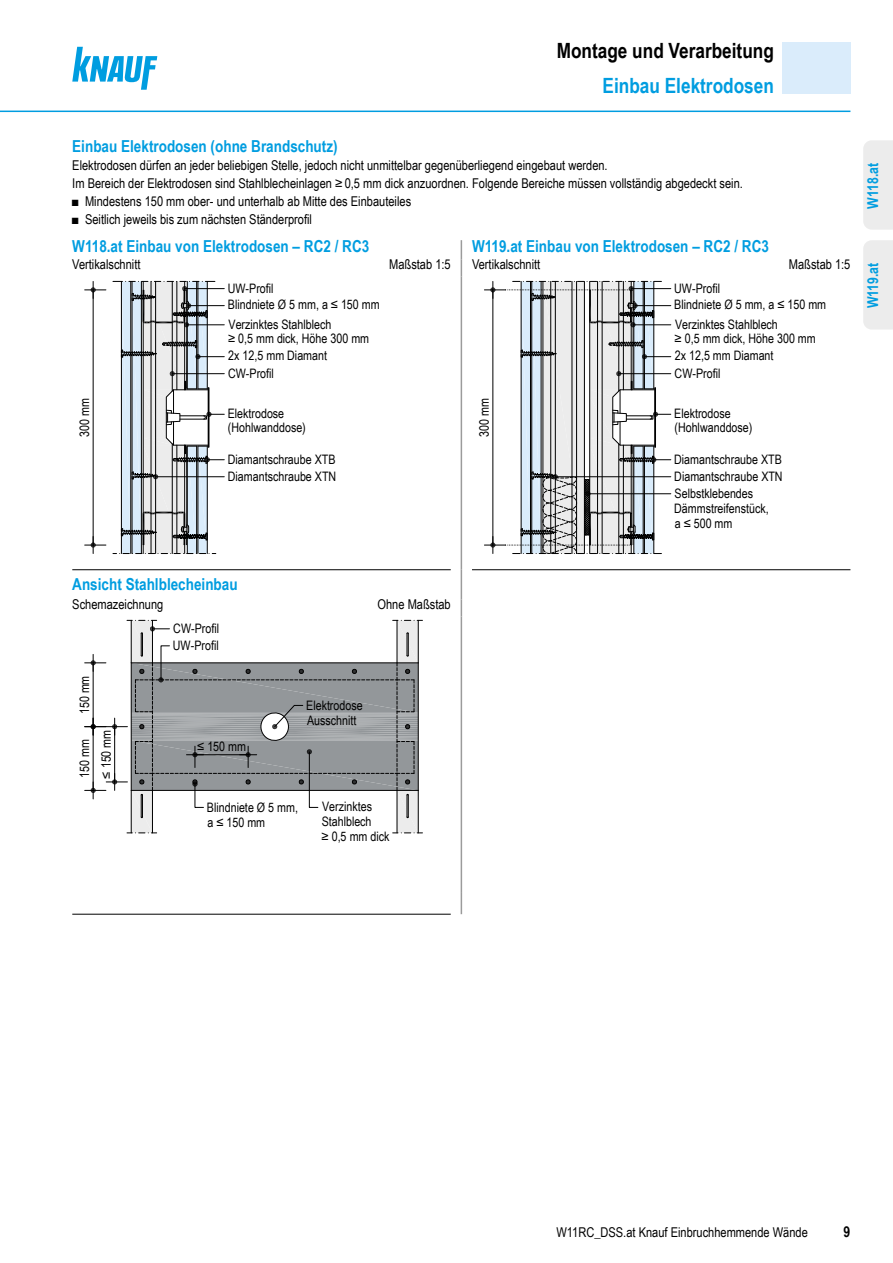
<style>
.page{position:relative;width:893px;height:1263px;background:#fff}
.page>*{position:absolute;margin:0;border:0;box-sizing:border-box;transform-origin:0 0}
.Ue1_Dbl{font:700 21px "Arial Narrow";color:#000}
.IHV_Ue2_Ausfuehrung_Dbl{font:700 21px "Arial Narrow";color:#009de0}
.Ue3_11cyan_Dbl{font:700 16.5px "Arial Narrow";color:#009de0}
.System_Reiter_Dbl{font:700 15px "Arial Narrow";color:#009de0}
.t1{font:700 15px "Arial Narrow";color:#000}
.Text_Dbl{font:13.5px "Arial Narrow";color:#000}
.t2{font:13.05px/14.9px "Arial Narrow";color:#000}
</style>
<div class="page">
<svg style="left:72px;top:47px;width:85px;height:43px"></svg>
<hr style="left:0;top:111px;width:850px;height:1px;background:#009de0">
<div style="left:782px;top:43px;width:68px;height:51px;background:#daecfb"></div>
<hr style="left:72px;top:914px;width:379px;height:1px;background:#000">
<hr style="left:472px;top:569px;width:378px;height:1px;background:#000">
<hr style="left:72px;top:569px;width:379px;height:1px;background:#000">
<hr style="left:461px;top:276px;width:1px;height:294px;background:#9b9b9b">
<hr style="left:461px;top:616px;width:1px;height:277px;background:#9b9b9b">
<svg style="left:461px;top:893px;width:1px;height:21px"></svg>
<svg style="left:461px;top:570px;width:1px;height:46px"></svg>
<svg style="left:461px;top:240px;width:1px;height:36px"></svg>
<svg style="left:484px;top:281px;width:187px;height:273px"></svg>
<svg style="left:113px;top:281px;width:111px;height:273px"></svg>
<hr style="left:156px;top:476px;width:68px;height:1px;background:#000">
<hr style="left:93px;top:291px;width:1px;height:253px;background:#000">
<svg style="left:85px;top:281px;width:21px;height:17px"></svg>
<svg style="left:85px;top:536px;width:21px;height:17px"></svg>
<svg style="left:85px;top:620px;width:337px;height:214px"></svg>
<div style="left:863px;top:240px;width:30px;height:90px;background:#ececec"></div>
<div style="left:863px;top:140px;width:30px;height:90px;background:#ececec"></div>
<p class="Ue1_Dbl" style="left:557px;top:34px;width:219px">Montage und Verarbeitung</p>
<p class="IHV_Ue2_Ausfuehrung_Dbl" style="left:603px;top:70px;width:173px">Einbau Elektrodosen</p>
<p class="Ue3_11cyan_Dbl" style="left:72px;top:134px;width:267px">Einbau Elektrodosen (ohne Brandschutz)</p>
<p class="Text_Dbl" style="left:72px;top:155px;width:537px">Elektrodosen dürfen an jeder beliebigen Stelle, jedoch nicht unmittelbar gegenüberliegend eingebaut werden.</p>
<p class="Text_Dbl" style="left:72px;top:173px;width:672px">Im Bereich der Elektrodosen sind Stahlblecheinlagen ≥ 0,5 mm dick anzuordnen. Folgende Bereiche müssen vollständig abgedeckt sein.</p>
<p class="Text_Dbl" style="left:72px;top:191px;width:340px">■ Mindestens 150 mm ober- und unterhalb ab Mitte des Einbauteiles</p>
<p class="Text_Dbl" style="left:72px;top:209px;width:241px">■ Seitlich jeweils bis zum nächsten Ständerprofil</p>
<p class="Ue3_11cyan_Dbl" style="left:72px;top:234px;width:299px">W118.at Einbau von Elektrodosen – RC2 / RC3</p>
<p class="Ue3_11cyan_Dbl" style="left:472px;top:234px;width:299px">W119.at Einbau von Elektrodosen – RC2 / RC3</p>
<p class="Text_Dbl" style="left:72px;top:254px;width:70px">Vertikalschnitt</p>
<p class="Text_Dbl" style="left:389px;top:254px;width:63px">Maßstab 1:5</p>
<p class="Text_Dbl" style="left:472px;top:254px;width:70px">Vertikalschnitt</p>
<p class="Text_Dbl" style="left:789px;top:254px;width:63px">Maßstab 1:5</p>
<p class="t2" style="left:77px;top:437px;width:40px;rotate:-90deg">300 mm</p>
<p class="t2" style="left:228px;top:280px;width:153px;line-height:16.2px">UW-Profil<br>Blindniete Ø 5 mm, a ≤ 150 mm</p>
<p class="t2" style="left:228px;top:348px;width:100px">2x 12,5 mm Diamant</p>
<p class="t2" style="left:228px;top:316px;width:143px">Verzinktes Stahlblech<br>≥ 0,5 mm dick, Höhe 300 mm</p>
<p class="t2" style="left:228px;top:366px;width:47px">CW-Profil</p>
<p class="t2" style="left:228px;top:405px;width:80px">Elektrodose (Hohlwanddose)</p>
<p class="t2" style="left:228px;top:452px;width:109px">Diamantschraube XTB</p>
<p class="t2" style="left:228px;top:469px;width:110px">Diamantschraube XTN</p>
<p class="t2" style="left:476px;top:437px;width:40px;rotate:-90deg">300 mm</p>
<p class="t2" style="left:674px;top:280px;width:153px;line-height:16.2px">UW-Profil<br>Blindniete Ø 5 mm, a ≤ 150 mm</p>
<p class="t2" style="left:675px;top:348px;width:100px">2x 12,5 mm Diamant</p>
<p class="t2" style="left:675px;top:316px;width:143px">Verzinktes Stahlblech<br>≥ 0,5 mm dick, Höhe 300 mm</p>
<p class="t2" style="left:675px;top:366px;width:47px">CW-Profil</p>
<p class="t2" style="left:674px;top:405px;width:80px">Elektrodose (Hohlwanddose)</p>
<p class="t2" style="left:674px;top:452px;width:109px">Diamantschraube XTB</p>
<p class="t2" style="left:674px;top:469px;width:110px">Diamantschraube XTN</p>
<p class="t2" style="left:674px;top:486px;width:96px">Selbstklebendes<br>Dämmstreifenstück, a ≤ 500 mm</p>
<p class="System_Reiter_Dbl" style="left:862px;top:209px;width:47px;rotate:-90deg">W118.at</p>
<p class="System_Reiter_Dbl" style="left:862px;top:308px;width:47px;rotate:-90deg">W119.at</p>
<p class="Ue3_11cyan_Dbl" style="left:72px;top:572px;width:167px">Ansicht Stahlblecheinbau</p>
<p class="Text_Dbl" style="left:72px;top:594px;width:93px">Schemazeichnung</p>
<p class="Text_Dbl" style="left:377px;top:594px;width:75px">Ohne Maßstab</p>
<p class="t2" style="left:173px;top:621px;width:47px">CW-Profil</p>
<p class="t2" style="left:77px;top:714px;width:40px;rotate:-90deg">150 mm</p>
<p class="t2" style="left:77px;top:778px;width:40px;rotate:-90deg">150 mm</p>
<p class="t2" style="left:98px;top:779px;width:50px;rotate:-90deg">≤ 150 mm</p>
<p class="t2" style="left:173px;top:638px;width:47px">UW-Profil</p>
<p class="t2" style="left:197px;top:738px;width:50px">≤ 150 mm</p>
<p class="t2" style="left:306px;top:697px;width:58px">Elektrodose<br>Ausschnitt</p>
<p class="t2" style="left:207px;top:799px;width:93px">Blindniete Ø 5 mm, a ≤ 150 mm</p>
<p class="t2" style="left:322px;top:799px;width:69px">Verzinktes<br>Stahlblech<br>≥ 0,5 mm dick</p>
<p class="Text_Dbl" style="left:556px;top:1223px;width:253px">W11RC_DSS.at Knauf Einbruchhemmende Wände</p>
<p class="t1" style="left:844px;top:1221px;width:8px">9</p>
</div>
